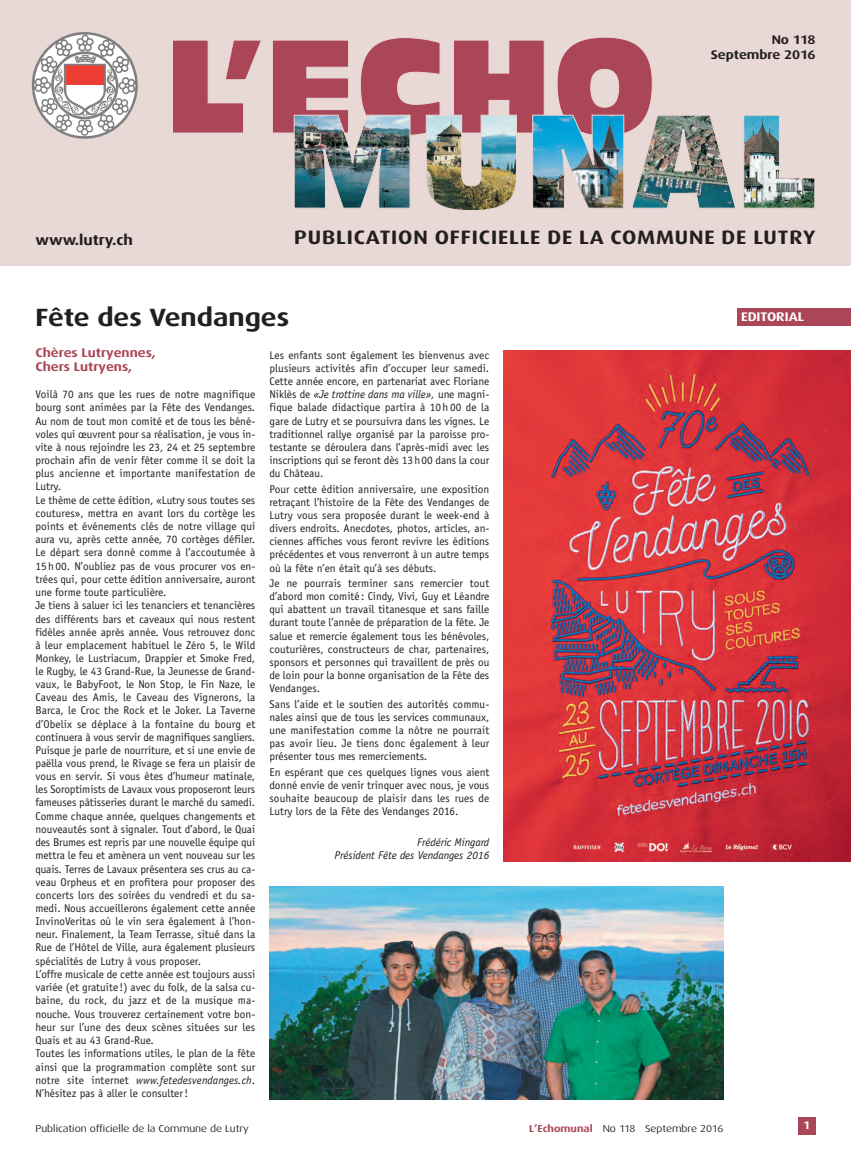
<style>
.page{position:relative;width:851px;height:1170px;background:#fff}
.page>*{position:absolute;margin:0;border:0;box-sizing:border-box;transform-origin:0 0}
.t1{font:125px "Incised 901 BT Compact";color:#ab4658}
.t2{font:700 25px "Dax Wide";color:#231f20}
.t3{font:700 19.38px "Dax Wide";letter-spacing:.045em;color:#231f20}
.t4{font:700 14.5px "Dax Wide";color:#231f20}
.t5{font:700 12.5px/14.4px "Dax Wide";color:#ab4658}
.t6{font:700 12.5px/15px "Dax Wide";letter-spacing:-.005em;color:#231f20;text-align:right}
.t7{font:700 12.5px "Dax Wide";color:#fff}
.t8{font:11.25px/13.1px "Officina Sans";color:#231f20;text-align:justify}
.t9{font:italic 11.25px/13.1px "Officina Sans";color:#231f20;text-align:right}
.t10{font:700 11.25px "Dax Wide";color:#fff}
.t11{font:10px "Dax Wide";color:#231f20}
.s1{font-style:italic}
.s2{font-weight:700;color:#ab4658}
</style>
<div class="page">
<div style="left:0;top:0;width:850px;height:266px;background:#e8d8d6"></div>
<img style="left:294px;top:115px;width:442px;height:96px">
<img style="left:743px;top:115px;width:72px;height:94px">
<svg style="left:32px;top:32px;width:106px;height:106px"></svg>
<div style="left:66px;top:66px;width:38px;height:18px;background:#ee3e34"></div>
<div style="left:66px;top:66px;width:38px;height:19px;border:1px solid #ee3e34"></div>
<div style="left:797px;top:1116px;width:18px;height:18px;background:#ab4658"></div>
<div style="left:737px;top:308px;width:113px;height:18px;background:#ab4658"></div>
<img style="left:503px;top:351px;width:347px;height:510px">
<img style="left:269px;top:886px;width:454px;height:212px">
<h1 class="t1" style="left:164px;top:36px;width:494px">L’ECHO</h1>
<p class="t6" style="left:710px;top:32px;width:106px">No 118<br>Septembre 2016</p>
<p class="t4" style="left:35px;top:231px;width:99px">www.lutry.ch</p>
<h3 class="t3" style="left:294px;top:226px;width:522px">PUBLICATION OFFICIELLE DE LA COMMUNE DE LUTRY</h3>
<h2 class="t2" style="left:35px;top:302px;width:255px">Fête des Vendanges</h2>
<p class="t5" style="left:35px;top:345px;width:122px">Chères Lutryennes,<br>Chers Lutryens,</p>
<p class="t8" style="left:35px;top:389px;width:221px;text-align:left">Voilà 70 ans que les rues de notre magnifique bourg sont animées par la Fête des Vendanges.<br>Au nom de tout mon comité et de tous les béné&shy;voles qui œuvrent pour sa réalisation, je vous in&shy;vite à nous rejoindre les 23, 24 et 25 septembre prochain afin de venir fêter comme il se doit la plus ancienne et importante manifestation de Lutry.<br>Le thème de cette édition, «Lutry sous toutes ses coutures», mettra en avant lors du cortège les points et événements clés de notre village qui aura vu, après cette année, 70 cortèges défiler.<br>Le départ sera donné comme à l’accoutumée à 15h00. N’oubliez pas de vous procurer vos en&shy;trées qui, pour cette édition anniversaire, auront une forme toute particulière.<br>Je tiens à saluer ici les tenanciers et tenancières des différents bars et caveaux qui nous restent fidèles année après année. Vous retrouvez donc à leur emplacement habituel le Zéro 5, le Wild Monkey, le Lustriacum, Drappier et Smoke Fred, le Rugby, le 43 Grand-Rue, la Jeunesse de Grand&shy;vaux, le BabyFoot, le Non Stop, le Fin Naze, le Caveau des Amis, le Caveau des Vignerons, la Barca, le Croc the Rock et le Joker. La Taverne d’Obelix se déplace à la fontaine du bourg et continuera à vous servir de magnifiques sangliers.<br>Puisque je parle de nourriture, et si une envie de paëlla vous prend, le Rivage se fera un plaisir de vous en servir. Si vous êtes d’humeur matinale, les Soroptimists de Lavaux vous proposeront leurs fameuses pâtisseries durant le marché du samedi.<br>Comme chaque année, quelques changements et nouveautés sont à signaler. Tout d’abord, le Quai des Brumes est repris par une nouvelle équipe qui mettra le feu et amènera un vent nouveau sur les quais. Terres de Lavaux présentera ses crus au ca&shy;veau Orpheus et en profitera pour proposer des concerts lors des soirées du vendredi et du sa&shy;medi. Nous accueillerons également cette année InvinoVeritas où le vin sera également à l’hon&shy;neur. Finalement, la Team Terrasse, situé dans la Rue de l’Hôtel de Ville, aura également plusieurs spécialités de Lutry à vous proposer.<br>L’offre musicale de cette année est toujours aussi variée (et gratuite!) avec du folk, de la salsa cu&shy;baine, du rock, du jazz et de la musique ma&shy;nouche. Vous trouverez certainement votre bon&shy;heur sur l’une des deux scènes situées sur les Quais et au 43 Grand-Rue.<br>Toutes les informations utiles, le plan de la fête ainsi que la programmation complète sont sur notre site internet <span class="s1">www.fetedesvendanges.ch</span>.<br>N’hésitez pas à aller le consulter!</p>
<p class="t8" style="left:269px;top:349px;width:221px">Les enfants sont également les bienvenus avec plusieurs activités afin d’occuper leur samedi.<br>Cette année encore, en partenariat avec Floriane Niklès de <span class="s1">«Je trottine dans ma ville»,</span> une magni&shy;fique balade didactique partira à 10h00 de la gare de Lutry et se poursuivra dans les vignes. Le traditionnel rallye organisé par la paroisse pro&shy;testante se déroulera dans l’après-midi avec les inscriptions qui se feront dès 13h00 dans la cour du Château.</p>
<p class="t8" style="left:269px;top:483px;width:221px">Pour cette édition anniversaire, une exposition retraçant l’histoire de la Fête des Vendanges de Lutry vous sera proposée durant le week-end à divers endroits. Anecdotes, photos, articles, an&shy;ciennes affiches vous feront revivre les éditions précédentes et vous renverront à un autre temps où la fête n’en était qu’à ses débuts.</p>
<p class="t8" style="left:269px;top:577px;width:221px">Je ne pourrais terminer sans remercier tout d’abord mon comité: Cindy, Vivi, Guy et Léandre qui abattent un travail titanesque et sans faille durant toute l’année de préparation de la fête. Je salue et remercie également tous les bénévoles, couturières, constructeurs de char, partenaires, sponsors et personnes qui travaillent de près ou de loin pour la bonne organisation de la Fête des Vendanges.</p>
<p class="t8" style="left:269px;top:698px;width:221px">Sans l’aide et le soutien des autorités commu&shy;nales ainsi que de tous les services communaux, une manifestation comme la nôtre ne pourrait pas avoir lieu. Je tiens donc également à leur présenter tous mes remerciements.</p>
<p class="t8" style="left:269px;top:766px;width:221px">En espérant que ces quelques lignes vous aient donné envie de venir trinquer avec nous, je vous souhaite beaucoup de plaisir dans les rues de Lutry lors de la Fête des Vendanges 2016.</p>
<p class="t9" style="left:334px;top:836px;width:156px">Frédéric Mingard<br>Président Fête des Vendanges 2016</p>
<p class="t7" style="left:741px;top:310px;width:64px">EDITORIAL</p>
<p class="t11" style="left:35px;top:1122px;width:215px">Publication officielle de la Commune de Lutry</p>
<p class="t11" style="left:529px;top:1122px;width:196px"><span class="s2">L’Echomunal</span> No 118 Septembre 2016</p>
<p class="t10" style="left:802px;top:1118px;width:9px">1</p>
</div>
